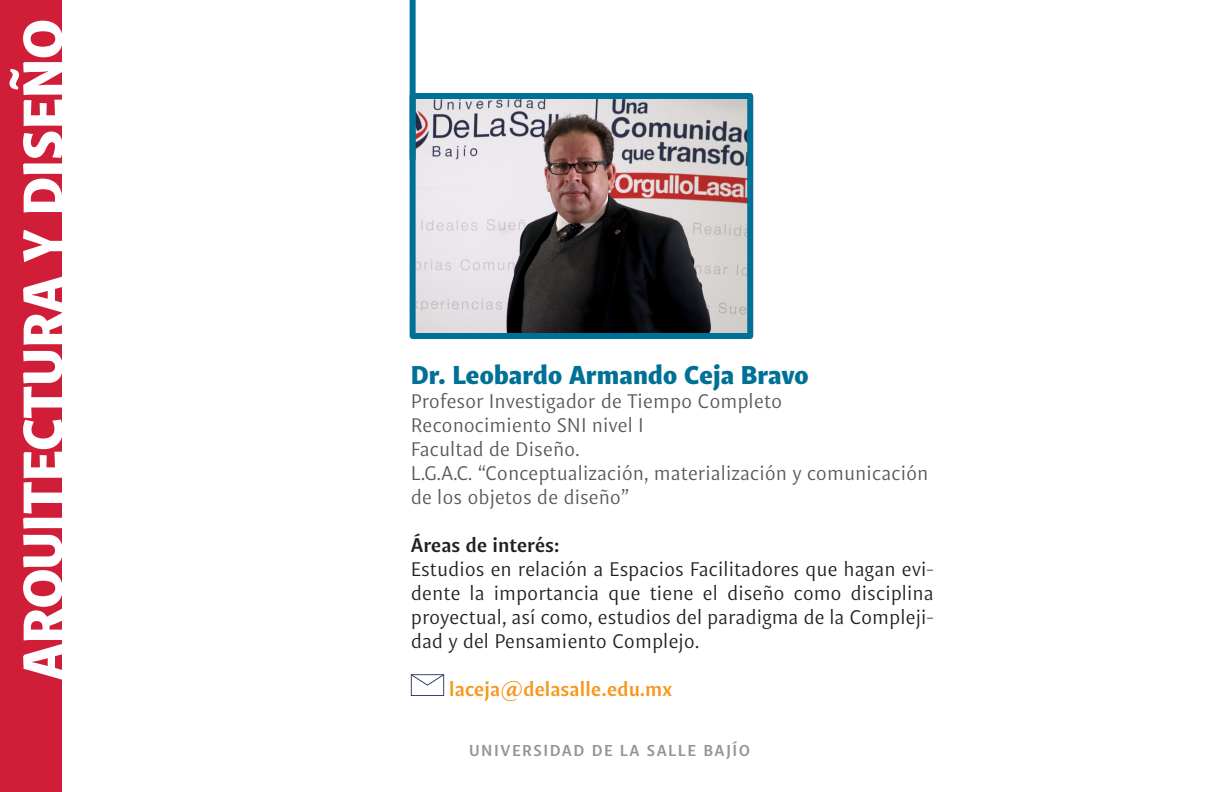
<style>
.page{position:relative;width:1224px;height:792px;background:#fff}
.page>*{position:absolute;margin:0;border:0;box-sizing:border-box;transform-origin:0 0}
.t1{font:900 56px "Indivisa Text Sans";color:#fff}
.t2{font:900 26px "Indivisa Text Sans";letter-spacing:-.005em;color:#007196}
.t3{font:20px/24px "Indivisa Text Sans";color:#231f20;text-align:justify}
.t4{font:20px/24px "Indivisa Text Sans";letter-spacing:-.005em;color:#57585a}
.t5{font:700 20px "Indivisa Text Sans";color:#f7971d}
.t6{font:700 20px "Indivisa Text Sans";color:#231f20}
.t7{font:700 16px "Indivisa Text Sans";letter-spacing:.1em;color:#939598}
</style>
<div class="page">
<div style="left:0;top:0;width:61px;height:792px;background:#d01e39"></div>
<svg style="left:411px;top:674px;width:33px;height:22px"></svg>
<img style="left:417px;top:100px;width:329px;height:232px">
<div style="left:410px;top:93px;width:343px;height:246px;border:6px solid #007196"></div>
<div style="left:410px;top:0;width:6px;height:160px;background:#007196"></div>
<h1 class="t1" style="left:-7px;top:680px;width:663px;rotate:-90deg">ARQUITECTURA Y DISEÑO</h1>
<p class="t2" style="left:411px;top:352px;width:399px">Dr. Leobardo Armando Ceja Bravo</p>
<p class="t4" style="left:411px;top:388px;width:373px">Profesor Investigador de Tiempo Completo</p>
<p class="t4" style="left:411px;top:412px;width:235px">Reconocimiento SNI nivel I</p>
<p class="t4" style="left:411px;top:436px;width:170px">Facultad de Diseño.</p>
<p class="t4" style="left:411px;top:460px;width:519px">L.G.A.C. “Conceptualización, materialización y comunicación de los objetos de diseño”</p>
<p class="t6" style="left:411px;top:528px;width:150px">Áreas de interés:</p>
<p class="t3" style="left:411px;top:556px;width:524px">Estudios en relación a Espacios Facilitadores que hagan evi&shy;dente la importancia que tiene el diseño como disciplina proyectual, así como, estudios del paradigma de la Compleji&shy;dad y del Pensamiento Complejo.</p>
<p class="t5" style="left:449px;top:672px;width:224px">laceja@delasalle.edu.mx</p>
<p class="t7" style="left:469px;top:737px;width:283px">UNIVERSIDAD DE LA SALLE BAJÍO</p>
</div>
